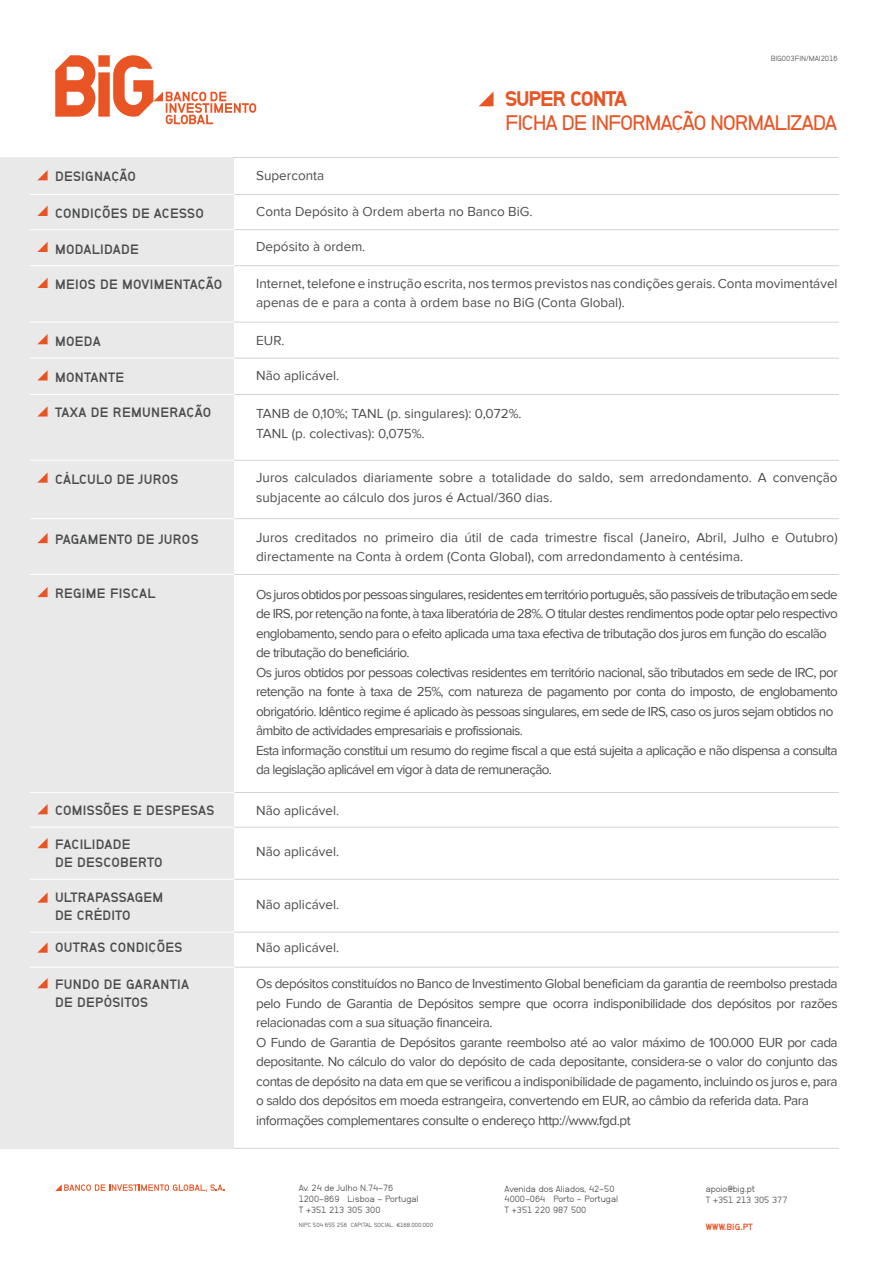
<style>
.page{position:relative;width:893px;height:1263px;background:#fff}
.page>*{position:absolute;margin:0;border:0;box-sizing:border-box;transform-origin:0 0}
.t1{font:21px "Neubau Grotesk Hal";letter-spacing:-.055em;color:#e85424}
.t2{font:900 21px "NB Grotesk";letter-spacing:-.055em;color:#e85424}
.t3{font:13.5px/19.5px "Proxima Nova";letter-spacing:-.035em;color:#4b4c4d}
.t4{font:13.5px/19.5px "Proxima Nova";color:#4b4c4d}
.t5{font:700 13.5px/18px "NB Grotesk";letter-spacing:.02em;color:#4b4c4d}
.t6{font:9px/10.8px "Neubau Grotesk Nor";color:#4b4c4d}
.t7{font:700 9px "NB Grotesk";letter-spacing:.015em;color:#e85424}
.t8{font:7.5px "Neubau Grotesk Nor";color:#4b4c4d}
.t9{font:6px "Neubau Grotesk Nor";color:#4b4c4d}
</style>
<div class="page">
<div style="left:0;top:157px;width:234px;height:991px;background:#e9e9e9"></div>
<svg style="left:55px;top:55px;width:201px;height:69px"></svg>
<svg style="left:38px;top:170px;width:10px;height:10px"></svg>
<svg style="left:37px;top:206px;width:11px;height:10px"></svg>
<svg style="left:37px;top:242px;width:11px;height:10px"></svg>
<svg style="left:37px;top:278px;width:11px;height:10px"></svg>
<svg style="left:37px;top:334px;width:11px;height:10px"></svg>
<svg style="left:38px;top:370px;width:10px;height:10px"></svg>
<svg style="left:38px;top:406px;width:10px;height:10px"></svg>
<svg style="left:37px;top:472px;width:11px;height:11px"></svg>
<svg style="left:37px;top:533px;width:11px;height:10px"></svg>
<svg style="left:37px;top:587px;width:11px;height:10px"></svg>
<svg style="left:37px;top:804px;width:11px;height:10px"></svg>
<svg style="left:37px;top:838px;width:11px;height:10px"></svg>
<svg style="left:37px;top:892px;width:11px;height:11px"></svg>
<svg style="left:37px;top:942px;width:11px;height:11px"></svg>
<svg style="left:37px;top:978px;width:11px;height:10px"></svg>
<svg style="left:479px;top:91px;width:15px;height:15px"></svg>
<hr style="left:234px;top:194px;width:605px;height:1px;background:#231f20">
<hr style="left:234px;top:229px;width:605px;height:1px;background:#231f20">
<hr style="left:234px;top:265px;width:605px;height:1px;background:#231f20">
<hr style="left:234px;top:322px;width:605px;height:1px;background:#231f20">
<hr style="left:234px;top:358px;width:605px;height:1px;background:#231f20">
<hr style="left:234px;top:394px;width:605px;height:1px;background:#231f20">
<hr style="left:234px;top:460px;width:605px;height:1px;background:#231f20">
<hr style="left:234px;top:518px;width:605px;height:1px;background:#231f20">
<hr style="left:234px;top:574px;width:605px;height:1px;background:#231f20">
<hr style="left:234px;top:792px;width:605px;height:1px;background:#231f20">
<hr style="left:234px;top:879px;width:605px;height:1px;background:#231f20">
<hr style="left:234px;top:932px;width:605px;height:1px;background:#231f20">
<hr style="left:234px;top:967px;width:605px;height:1px;background:#231f20">
<hr style="left:234px;top:1148px;width:605px;height:1px;background:#231f20">
<hr style="left:234px;top:827px;width:605px;height:1px;background:#231f20">
<hr style="left:30px;top:229px;width:204px;height:1px;background:#fff">
<hr style="left:30px;top:194px;width:204px;height:1px;background:#fff">
<hr style="left:30px;top:265px;width:204px;height:1px;background:#fff">
<hr style="left:30px;top:322px;width:204px;height:1px;background:#fff">
<hr style="left:30px;top:358px;width:204px;height:1px;background:#fff">
<hr style="left:30px;top:394px;width:204px;height:1px;background:#fff">
<hr style="left:30px;top:460px;width:204px;height:1px;background:#fff">
<hr style="left:30px;top:518px;width:204px;height:1px;background:#fff">
<hr style="left:30px;top:574px;width:204px;height:1px;background:#fff">
<hr style="left:30px;top:792px;width:204px;height:1px;background:#fff">
<hr style="left:30px;top:879px;width:204px;height:1px;background:#fff">
<hr style="left:30px;top:932px;width:204px;height:1px;background:#fff">
<hr style="left:30px;top:967px;width:204px;height:1px;background:#fff">
<svg style="left:55px;top:1184px;width:169px;height:8px"></svg>
<hr style="left:30px;top:827px;width:204px;height:1px;background:#fff">
<hr style="left:233px;top:157px;width:605px;height:1px;background:#231f20">
<p class="t5" style="left:55px;top:167px;width:82px">DESIGNAÇÃO</p>
<p class="t5" style="left:55px;top:204px;width:150px">CONDIÇÕES DE ACESSO</p>
<p class="t5" style="left:55px;top:240px;width:85px">MODALIDADE</p>
<p class="t5" style="left:55px;top:275px;width:169px">MEIOS DE MOVIMENTAÇÃO</p>
<p class="t5" style="left:55px;top:332px;width:47px">MOEDA</p>
<p class="t5" style="left:55px;top:368px;width:71px">MONTANTE</p>
<p class="t5" style="left:55px;top:403px;width:158px">TAXA DE REMUNERAÇÃO</p>
<p class="t5" style="left:55px;top:470px;width:125px">CÁLCULO DE JUROS</p>
<p class="t5" style="left:55px;top:530px;width:145px">PAGAMENTO DE JUROS</p>
<p class="t5" style="left:55px;top:584px;width:102px">REGIME FISCAL</p>
<p class="t5" style="left:55px;top:801px;width:161px">COMISSÕES E DESPESAS</p>
<p class="t5" style="left:55px;top:835px;width:109px">FACILIDADE<br>DE DESCOBERTO</p>
<p class="t5" style="left:55px;top:888px;width:109px">ULTRAPASSAGEM<br>DE CRÉDITO</p>
<p class="t5" style="left:55px;top:938px;width:129px">OUTRAS CONDIÇÕES</p>
<p class="t5" style="left:55px;top:975px;width:136px">FUNDO DE GARANTIA<br>DE DEPÓSITOS</p>
<p class="t8" style="left:771px;top:54px;width:68px">BIG003FIN/MAI2016</p>
<h1 class="t2" style="left:505px;top:87px;width:124px">SUPER CONTA</h1>
<h1 class="t1" style="left:505px;top:110px;width:334px">FICHA DE INFORMAÇÃO NORMALIZADA</h1>
<p class="t4" style="left:256px;top:166px;width:70px">Superconta</p>
<p class="t4" style="left:256px;top:202px;width:278px">Conta Depósito à Ordem aberta no Banco BiG.</p>
<p class="t4" style="left:256px;top:237px;width:111px">Depósito à ordem.</p>
<p class="t4" style="left:256px;top:274px;width:583px">Internet, telefone e instrução escrita, nos termos previstos nas condições gerais. Conta movimentável apenas de e para a conta à ordem base no BiG (Conta Global).</p>
<p class="t3" style="left:256px;top:331px;width:30px">EUR.</p>
<p class="t4" style="left:256px;top:366px;width:84px">Não aplicável.</p>
<p class="t4" style="left:256px;top:404px;width:267px">TANB de 0,10%; TANL (p. singulares): 0,072%.<br>TANL (p. colectivas): 0,075%.</p>
<p class="t4" style="left:256px;top:468px;width:583px">Juros calculados diariamente sobre a totalidade do saldo, sem arredondamento. A convenção subjacente ao cálculo dos juros é Actual/360 dias.</p>
<p class="t4" style="left:256px;top:528px;width:583px">Juros creditados no primeiro dia útil de cada trimestre fiscal (Janeiro, Abril, Julho e Outubro) directamente na Conta à ordem (Conta Global), com arredondamento à centésima.</p>
<p class="t3" style="left:256px;top:585px;width:583px">Os juros obtidos por pessoas singulares, residentes em território português, são passíveis de tributação em sede de IRS, por retenção na fonte, à taxa liberatória de 28%. O titular destes rendimentos pode optar pelo respectivo englobamento, sendo para o efeito aplicada uma taxa efectiva de tributação dos juros em função do escalão de tributação do beneficiário.<br>Os juros obtidos por pessoas colectivas residentes em território nacional, são tributados em sede de IRC, por retenção na fonte à taxa de 25%, com natureza de pagamento por conta do imposto, de englobamento obrigatório. Idêntico regime é aplicado às pessoas singulares, em sede de IRS, caso os juros sejam obtidos no âmbito de actividades empresariais e profissionais.<br>Esta informação constitui um resumo do regime fiscal a que está sujeita a aplicação e não dispensa a consulta da legislação aplicável em vigor à data de remuneração.</p>
<p class="t4" style="left:256px;top:801px;width:84px">Não aplicável.</p>
<p class="t4" style="left:256px;top:842px;width:84px">Não aplicável.</p>
<p class="t4" style="left:256px;top:895px;width:84px">Não aplicável.</p>
<p class="t4" style="left:256px;top:938px;width:84px">Não aplicável.</p>
<p class="t3" style="left:256px;top:974px;width:583px">Os depósitos constituídos no Banco de Investimento Global beneficiam da garantia de reembolso prestada pelo Fundo de Garantia de Depósitos sempre que ocorra indisponibilidade dos depósitos por razões relacionadas com a sua situação financeira.<br>O Fundo de Garantia de Depósitos garante reembolso até ao valor máximo de 100.000 EUR por cada depositante. No cálculo do valor do depósito de cada depositante, considera-se o valor do conjunto das contas de depósito na data em que se verificou a indisponibilidade de pagamento, incluindo os juros e, para o saldo dos depósitos em moeda estrangeira, convertendo em EUR, ao câmbio da referida data. Para informações complementares consulte o endereço http://www.fgd.pt</p>
<p class="t6" style="left:299px;top:1183px;width:121px">Av. 24 de Julho N.74-76<br>1200-869 Lisboa - Portugal<br>T +351 213 305 300</p>
<p class="t9" style="left:299px;top:1222px;width:136px">NIPC 504 655 256 CAPITAL SOCIAL €168.000.000</p>
<p class="t6" style="left:505px;top:1183px;width:115px">Avenida dos Aliados, 42-50<br>4000-064 Porto - Portugal<br>T +351 220 987 500</p>
<p class="t6" style="left:706px;top:1183px;width:83px">apoio@big.pt<br>T +351 213 305 377</p>
<p class="t7" style="left:706px;top:1222px;width:49px">WWW.BiG.PT</p>
</div>
